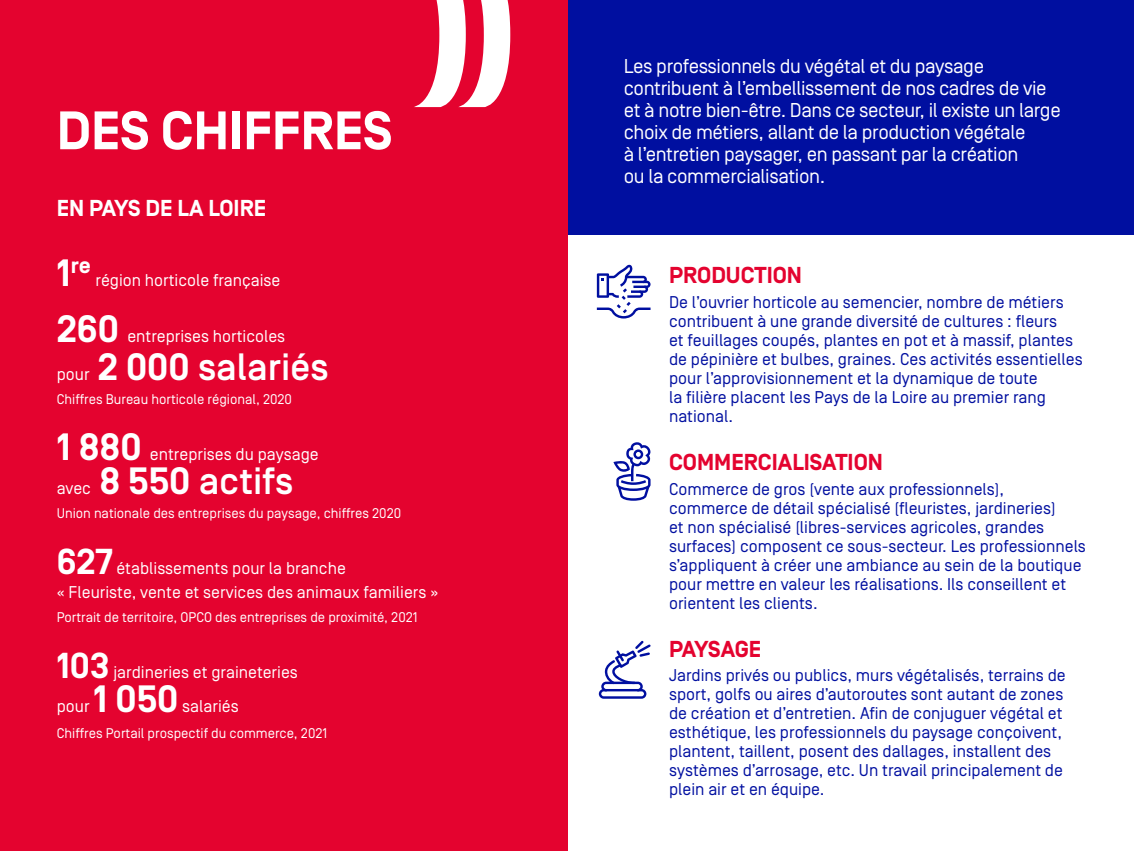
<style>
.page{position:relative;width:1134px;height:851px;background:#fff}
.page>*{position:absolute;margin:0;border:0;box-sizing:border-box;transform-origin:0 0}
.t1{font:700 54px "Simplon Norm";color:#fff}
.t2{font:500 38px "Simplon Norm";color:#fff}
.t3{font:700 38px "Simplon Norm";color:#fff}
.t4{font:700 23px "Simplon Norm";color:#e4032f}
.t5{font:700 23px "Simplon Norm";color:#fff}
.t6{font:700 22.2px "Simplon Norm";color:#fff}
.t7{font:20px/22px "Simplon Norm";letter-spacing:-.02em;color:#fff}
.t8{font:17px/19px "Simplon Norm";color:#000fa0}
.t9{font:17px/24px "Simplon Norm";color:#fff}
.t10{font:14px "Simplon Norm";color:#fff}
.s1{font-size:38px}
.s2{font-weight:700}
.s3{font-weight:700;font-size:36px}
</style>
<div class="page">
<div style="left:567px;top:0;width:567px;height:234px;background:#000fa0"></div>
<div style="left:0;top:0;width:567px;height:850px;background:#e4032f"></div>
<svg style="left:414px;top:0;width:96px;height:107px"></svg>
<svg style="left:613px;top:442px;width:38px;height:58px"></svg>
<svg style="left:597px;top:264px;width:53px;height:54px"></svg>
<svg style="left:599px;top:640px;width:52px;height:58px"></svg>
<h1 class="t1" style="left:57px;top:101px;width:337px">DES CHIFFRES</h1>
<h3 class="t5" style="left:57px;top:195px;width:211px">EN PAYS DE LA LOIRE</h3>
<h3 class="t6" style="left:57px;top:253px;width:36px"><span class="s1">1</span>re</h3>
<p class="t9" style="left:95px;top:268px;width:186px">région horticole française</p>
<h2 class="t3" style="left:57px;top:308px;width:64px">260</h2>
<p class="t9" style="left:127px;top:324px;width:159px">entreprises horticoles</p>
<h2 class="t2" style="left:98px;top:346px;width:233px"><span class="s2">2 000</span> salariés</h2>
<p class="t10" style="left:57px;top:391px;width:237px">Chiffres Bureau horticole régional, 2020</p>
<h2 class="t3" style="left:57px;top:426px;width:86px">1 880</h2>
<p class="t9" style="left:57px;top:362px;width:34px">pour</p>
<p class="t9" style="left:150px;top:442px;width:170px">entreprises du paysage</p>
<h2 class="t2" style="left:99px;top:460px;width:195px"><span class="s2">8 550</span> actifs</h2>
<p class="t10" style="left:57px;top:505px;width:346px">Union nationale des entreprises du paysage, chiffres 2020</p>
<p class="t9" style="left:57px;top:556px;width:383px"><span class="s3">627</span> établissements pour la branche<br>« Fleuriste, vente et services des animaux familiers »</p>
<p class="t10" style="left:57px;top:609px;width:362px">Portrait de territoire, OPCO des entreprises de proximité, 2021</p>
<p class="t9" style="left:57px;top:655px;width:243px;line-height:34px"><span class="s3">103</span> jardineries et graineteries pour</p>
<p class="t9" style="left:57px;top:476px;width:36px">avec</p>
<h2 class="t3" style="left:94px;top:678px;width:86px">1 050</h2>
<p class="t9" style="left:182px;top:694px;width:58px">salariés</p>
<p class="t10" style="left:57px;top:725px;width:272px">Chiffres Portail prospectif du commerce, 2021</p>
<p class="t7" style="left:624px;top:55px;width:439px">Les professionnels du végétal et du paysage contribuent à l’embellissement de nos cadres de vie et à notre bien-être. Dans ce secteur, il existe un large choix de métiers, allant de la production végétale<br>à l’entretien paysager, en passant par la création<br>ou la commercialisation.</p>
<h3 class="t4" style="left:669px;top:263px;width:135px">PRODUCTION</h3>
<p class="t8" style="left:669px;top:293px;width:415px">De l’ouvrier horticole au semencier, nombre de métiers contribuent à une grande diversité de cultures : fleurs<br>et feuillages coupés, plantes en pot et à massif, plantes de pépinière et bulbes, graines. Ces activités essentielles pour l’approvisionnement et la dynamique de toute<br>la filière placent les Pays de la Loire au premier rang national.</p>
<h3 class="t4" style="left:669px;top:449px;width:215px">COMMERCIALISATION</h3>
<p class="t8" style="left:669px;top:479px;width:418px">Commerce de gros (vente aux professionnels), commerce de détail spécialisé (fleuristes, jardineries)<br>et non spécialisé (libres-services agricoles, grandes surfaces) composent ce sous-secteur. Les professionnels s’appliquent à créer une ambiance au sein de la boutique pour mettre en valeur les réalisations. Ils conseillent et orientent les clients.</p>
<h3 class="t4" style="left:669px;top:636px;width:94px">PAYSAGE</h3>
<p class="t8" style="left:669px;top:666px;width:398px">Jardins privés ou publics, murs végétalisés, terrains de sport, golfs ou aires d’autoroutes sont autant de zones de création et d’entretien. Afin de conjuguer végétal et esthétique, les professionnels du paysage conçoivent, plantent, taillent, posent des dallages, installent des systèmes d’arrosage, etc. Un travail principalement de plein air et en équipe.</p>
</div>
